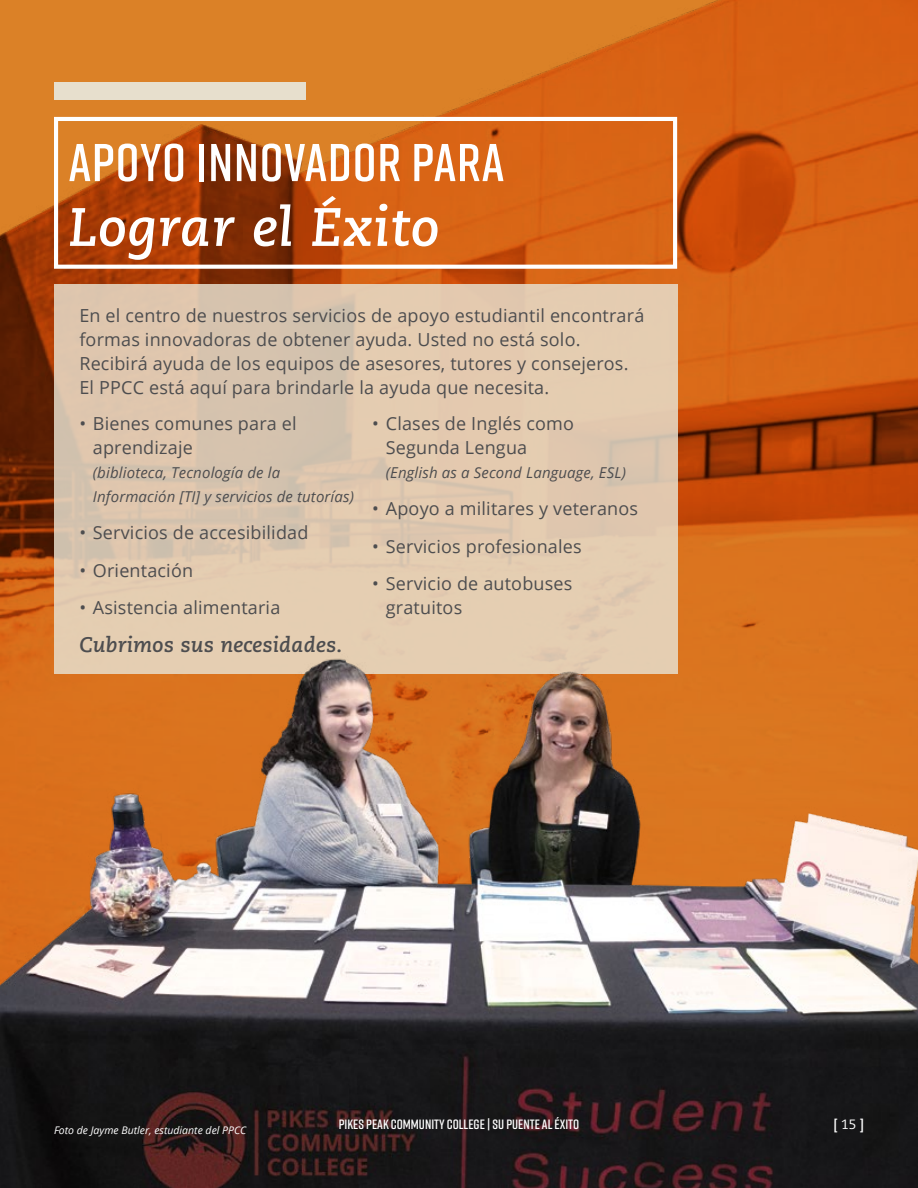
<style>
.page{position:relative;width:918px;height:1188px;background:#fff}
.page>*{position:absolute;margin:0;border:0;box-sizing:border-box;transform-origin:0 0}
.Section_Header{font:italic 700 54px "Caecilia LT Std";letter-spacing:.015em;color:#fff}
.Section_Header-2{font:600 53.1px "Rift";letter-spacing:.015em;color:#fff}
.t1{font:italic 700 21px "Caecilia LT Std";letter-spacing:.01em;color:#4d4d4f}
.Body_Copy{font:18px/24px "Open Sans";letter-spacing:.01em;color:#4d4d4f}
.t2{font:italic 15px/24px "Open Sans";letter-spacing:.01em;color:#4d4d4f}
.t3{font:600 13.5px "Rift";color:#fff}
.t4{font:700 13.5px "Caecilia LT Std";color:#fff}
.Photo_Credit{font:italic 10.5px "Open Sans";color:#fff}
.s1{font-weight:400}
</style>
<div class="page">
<img style="left:0;top:0;width:918px;height:545px">
<div style="left:54px;top:117px;width:623px;height:152px;border:4px solid #fff"></div>
<div style="left:54px;top:284px;width:623px;height:390px;background:linear-gradient(to right,#d8c3ae,#e3cbb0)"></div>
<div style="left:54px;top:82px;width:252px;height:18px;background:#e7dfcd"></div>
<img style="left:0;top:545px;width:918px;height:643px">
<p class="Section_Header-2" style="left:69px;top:125px;width:437px">APOYO INNOVADOR PARA</p>
<p class="Section_Header" style="left:69px;top:196px;width:372px">Lograr el Éxito</p>
<p class="Body_Copy" style="left:79px;top:303px;width:566px">En el centro de nuestros servicios de apoyo estudiantil encontrará formas innovadoras de obtener ayuda. Usted no está solo.<br>Recibirá ayuda de los equipos de asesores, tutores y consejeros.<br>El PPCC está aquí para brindarle la ayuda que necesita.</p>
<p class="Body_Copy" style="left:93px;top:411px;width:205px;text-indent:-14px">• Bienes comunes para el aprendizaje</p>
<p class="t2" style="left:93px;top:460px;width:263px">(biblioteca, Tecnología de la<br>Información [TI] y servicios de tutorías)</p>
<p class="Body_Copy" style="left:79px;top:520px;width:231px">• Servicios de accesibilidad</p>
<p class="Body_Copy" style="left:79px;top:558px;width:115px">• Orientación</p>
<p class="Body_Copy" style="left:79px;top:595px;width:202px">• Asistencia alimentaria</p>
<p class="Body_Copy" style="left:386px;top:411px;width:190px;text-indent:-14px">• Clases de Inglés como<br>Segunda Lengua</p>
<p class="t2" style="left:386px;top:460px;width:242px">(English as a Second Language, ESL)</p>
<p class="Body_Copy" style="left:372px;top:496px;width:267px">• Apoyo a militares y veteranos</p>
<p class="Body_Copy" style="left:372px;top:534px;width:211px">• Servicios profesionales</p>
<p class="Body_Copy" style="left:386px;top:571px;width:188px;text-indent:-14px">• Servicio de autobuses gratuitos</p>
<h3 class="t1" style="left:79px;top:632px;width:265px">Cubrimos sus necesidades.</h3>
<p class="Photo_Credit" style="left:54px;top:1123px;width:194px">Foto de Jayme Butler, estudiante del PPCC</p>
<p class="t3" style="left:339px;top:1115px;width:242px">PIKES PEAK COMMUNITY COLLEGE | SU PUENTE AL ÉXITO</p>
<p class="t4" style="left:833px;top:1116px;width:32px">[ <span class="s1">15</span> ]</p>
</div>
